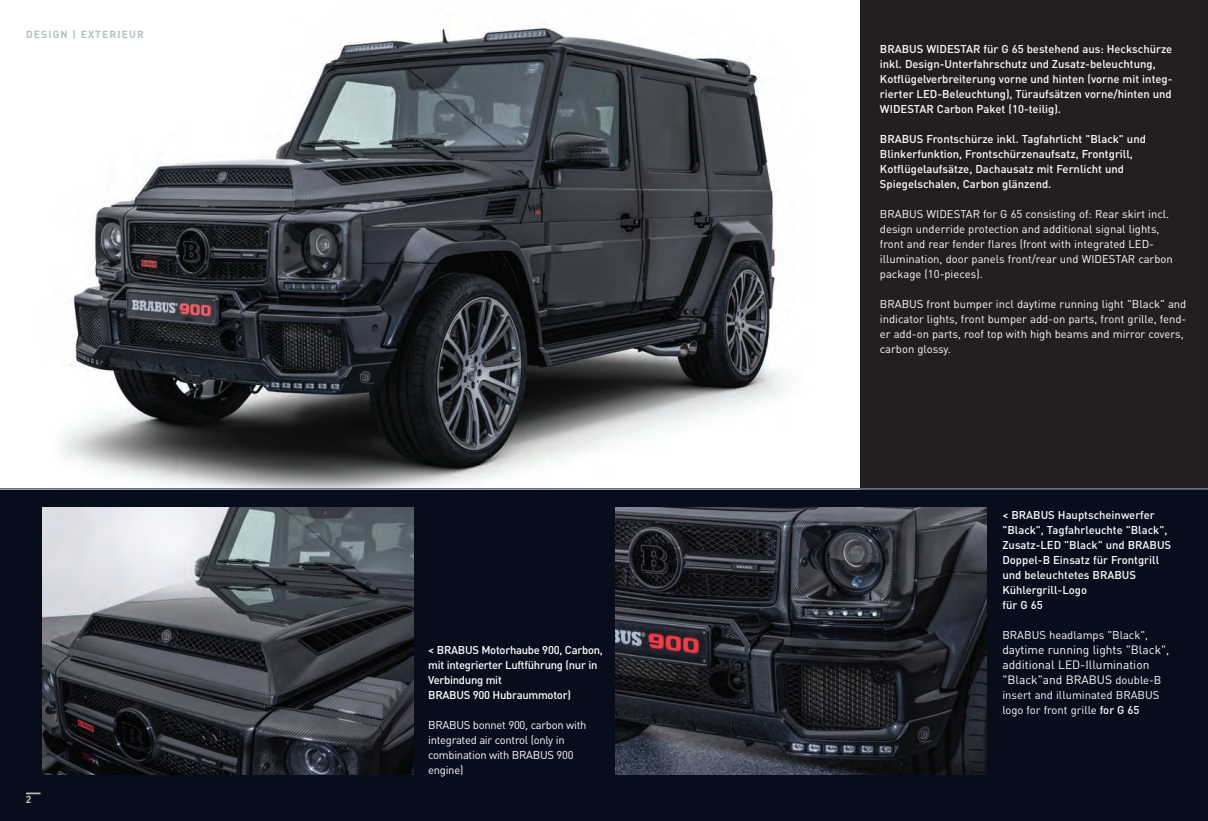
<style>
.page{position:relative;width:1208px;height:821px;background:#080d1b}
.page>*{position:absolute;margin:0;border:0;box-sizing:border-box;transform-origin:0 0}
.t1{font:12px/15px "DIN Pro";color:#fff}
.t2{font:500 11.25px/15px "DIN Pro";color:#fff}
.t3{font:11.25px/15px "DIN Pro";color:#fff}
.t4{font:500 11.25px/15px "DIN Pro";letter-spacing:-.025em;color:#fff}
.t5{font:11.25px/15px "DIN Pro";letter-spacing:-.025em;color:#fff}
.t6{font:700 10.2px "DIN Pro";letter-spacing:.11em;color:#b3c2bb}
.s1{font-size:11.25px}
.s2{font-weight:500}
</style>
<div class="page">
<div style="left:0;top:0;width:1208px;height:488px;background:#231f20"></div>
<img style="left:0;top:0;width:859px;height:488px">
<svg style="left:26px;top:792px;width:15px;height:2px"></svg>
<img style="left:43px;top:508px;width:371px;height:266px">
<img style="left:615px;top:508px;width:371px;height:266px">
<hr style="left:0;top:488px;width:1208px;height:2px;background:#68707d">
<p class="t6" style="left:26px;top:27px;width:119px">DESIGN | EXTERIEUR</p>
<p class="t6" style="left:26px;top:792px;width:7px">2</p>
<p class="t4" style="left:428px;top:641px;width:176px">&lt; BRABUS Motorhaube 900, Carbon, mit integrierter Luftführung (nur in<br>Verbindung mit<br>BRABUS 900 Hubraummotor)</p>
<p class="t5" style="left:428px;top:716px;width:160px">BRABUS bonnet 900, carbon with integrated air control (only in combination with BRABUS 900 engine)</p>
<p class="t2" style="left:880px;top:41px;width:294px">BRABUS WIDESTAR für G 65 bestehend aus: Heckschürze inkl. Design-Unterfahrschutz und Zusatz-beleuchtung, Kotflügelverbreiterung vorne und hinten (vorne mit integ&shy;rierter LED-Beleuchtung), Türaufsätzen vorne/hinten und WIDESTAR Carbon Paket (10-teilig).</p>
<p class="t2" style="left:880px;top:131px;width:267px">BRABUS Frontschürze inkl. Tagfahrlicht "Black" und Blinkerfunktion, Frontschürzenaufsatz, Frontgrill, Kotflügelaufsätze, Dachausatz mit Fernlicht und Spiegelschalen, Carbon glänzend.</p>
<p class="t3" style="left:880px;top:206px;width:294px">BRABUS WIDESTAR for G 65 consisting of: Rear skirt incl. design underride protection and additional signal lights, front and rear fender flares (front with integrated LED&shy;illumination, door panels front/rear und WIDESTAR carbon package (10-pieces).</p>
<p class="t3" style="left:880px;top:296px;width:308px">BRABUS front bumper incl daytime running light "Black" and indicator lights, front bumper add-on parts, front grille, fend&shy;er add-on parts, roof top with high beams and mirror covers, carbon glossy.</p>
<p class="t2" style="left:1002px;top:506px;width:170px">&lt; BRABUS Hauptscheinwerfer "Black", Tagfahrleuchte "Black",<br>Zusatz-LED "Black" und BRABUS<br>Doppel-B Einsatz für Frontgrill und beleuchtetes BRABUS<br>Kühlergrill-Logo<br>für G 65</p>
<p class="t3" style="left:1002px;top:626px;width:147px">BRABUS headlamps "Black",</p>
<p class="t1" style="left:1002px;top:641px;width:168px">daytime running lights "Black", additional LED-Illumination "Black"and BRABUS <span class="s1">double-B</span></p>
<p class="t3" style="left:1002px;top:686px;width:158px">insert and illuminated BRABUS logo for front grille <span class="s2">for G 65</span></p>
</div>
